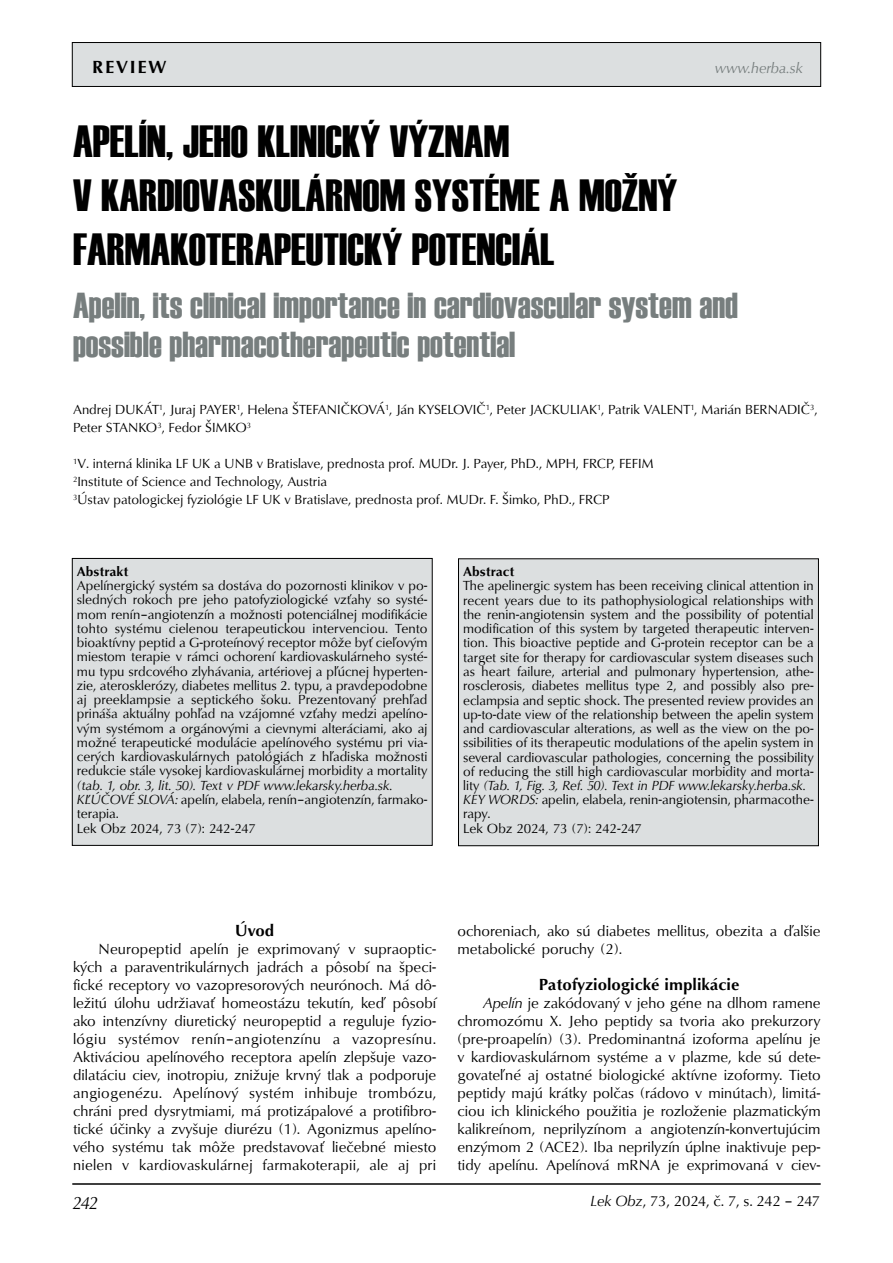
<style>
.page{position:relative;width:893px;height:1263px;background:#fff}
.page>*{position:absolute;margin:0;border:0;box-sizing:border-box;transform-origin:0 0}
.t1{font:45px/54px "Haettenschweiler";color:#000}
.t2{font:36px/39px "Haettenschweiler";color:#777e7e}
.t3{font:700 18px "URW Classico TEE";letter-spacing:.1em;color:#000}
.t4{font:italic 18px "URW Classico TEE";color:#000}
.t5{font:700 16.5px "URW Classico TEE";color:#000}
.t6{font:15px/18px "URW Classico TEE";color:#000;text-align:justify}
.t7{font:15px "URW Classico TEE";letter-spacing:-.025em;color:#000}
.t8{font:italic 15px "URW Classico TEE";color:#777e7e}
.t9{font:13.5px/14.2px "URW Classico TEE";color:#000}
.t10{font:700 13.5px "URW Classico TEE";color:#000}
.s1{font-style:italic}
</style>
<div class="page">
<div style="left:72px;top:43px;width:749px;height:43px;background:#dcdfe0"></div>
<div style="left:72px;top:42px;width:749px;height:45px;border:1px solid #000"></div>
<hr style="left:72px;top:1183px;width:749px;height:2px;background:#000">
<div style="left:72px;top:558px;width:360px;height:287px;background:#dcdfe0"></div>
<div style="left:72px;top:558px;width:361px;height:288px;border:1px solid #000"></div>
<div style="left:458px;top:559px;width:360px;height:287px;background:#dcdfe0"></div>
<div style="left:458px;top:558px;width:361px;height:288px;border:1px solid #000"></div>
<h3 class="t3" style="left:92px;top:56px;width:76px">REVIEW</h3>
<p class="t8" style="left:715px;top:59px;width:90px">www.herba.sk</p>
<h1 class="t1" style="left:73px;top:115px;width:606px">APELÍN, JEHO KLINICKÝ VÝZNAM<br>V KARDIOVASKULÁRNOM SYSTÉME A MOŽNÝ<br>FARMAKOTERAPEUTICKÝ POTENCIÁL</h1>
<h2 class="t2" style="left:73px;top:286px;width:666px">Apelin, its clinical importance in cardiovascular system and possible pharmacotherapeutic potential</h2>
<p class="t9" style="left:73px;top:401px;width:746px;line-height:18px">Andrej DUKÁT<sup>1</sup>, Juraj PAYER<sup>1</sup>, Helena ŠTEFANIČKOVÁ<sup>1</sup>, Ján KYSELOVIČ<sup>1</sup>, Peter JACKULIAK<sup>1</sup>, Patrik VALENT<sup>1</sup>, Marián BERNADIČ<sup>3</sup>,<br>Peter STANKO<sup>3</sup>, Fedor ŠIMKO<sup>3</sup></p>
<p class="t9" style="left:73px;top:455px;width:582px;line-height:18px"><sup>1</sup>V. interná klinika LF UK a UNB v Bratislave, prednosta prof. MUDr. J. Payer, PhD., MPH, FRCP, FEFIM<br><sup>2</sup>Institute of Science and Technology, Austria<br><sup>3</sup>Ústav patologickej fyziológie LF UK v Bratislave, prednosta prof. MUDr. F. Šimko, PhD., FRCP</p>
<p class="t10" style="left:77px;top:563px;width:53px">Abstrakt</p>
<p class="t9" style="left:77px;top:579px;width:352px;text-align:justify">Apelínergický systém sa dostáva do pozornosti klinikov v po&shy;sledných rokoch pre jeho patofyziologické vzťahy so systé&shy;mom renín–angiotenzín a možnosti potenciálnej modifikácie tohto systému cielenou terapeutickou intervenciou. Tento bioaktívny peptid a G-proteínový receptor môže byť cieľovým miestom terapie v rámci ochorení kardiovaskulárneho systé&shy;mu typu srdcového zlyhávania, artériovej a pľúcnej hyperten&shy;zie, aterosklerózy, diabetes mellitus 2. typu, a pravdepodobne aj preeklampsie a septického šoku. Prezentovaný prehľad prináša aktuálny pohľad na vzájomné vzťahy medzi apelíno&shy;vým systémom a orgánovými a cievnymi alteráciami, ako aj možné terapeutické modulácie apelínového systému pri via&shy;cerých kardiovaskulárnych patológiách z hľadiska možnosti redukcie stále vysokej kardiovaskulárnej morbidity a mortality</p>
<p class="t9" style="left:77px;top:778px;width:352px"><span class="s1">(tab. 1, obr. 3, lit. 50). Text v PDF www.lekarsky.herba.sk.<br>KĽÚČOVÉ SLOVÁ:</span> apelín, elabela, renín–angiotenzín, farmako&shy;terapia.<br>Lek Obz 2024, 73 (7): 242-247</p>
<p class="t10" style="left:463px;top:563px;width:53px">Abstract</p>
<p class="t9" style="left:463px;top:579px;width:352px">The apelinergic system has been receiving clinical attention in recent years due to its pathophysiological relationships with the renin-angiotensin system and the possibility of potential modification of this system by targeted therapeutic interven&shy;tion. This bioactive peptide and G-protein receptor can be a target site for therapy for cardiovascular system diseases such as heart failure, arterial and pulmonary hypertension, athe&shy;rosclerosis, diabetes mellitus type 2, and possibly also pre&shy;eclampsia and septic shock. The presented review provides an up-to-date view of the relationship between the apelin system and cardiovascular alterations, as well as the view on the po&shy;ssibilities of its therapeutic modulations of the apelin system in several cardiovascular pathologies, concerning the possibility of reducing the still high cardiovascular morbidity and morta&shy;lity <span class="s1">(Tab. 1, Fig. 3, Ref. 50). Text in PDF www.lekarsky.herba.sk.<br>KEY WORDS:</span> apelin, elabela, renin-angiotensin, pharmacothe&shy;rapy.<br>Lek Obz 2024, 73 (7): 242-247</p>
<p class="t5" style="left:235px;top:920px;width:41px">Úvod</p>
<p class="t6" style="left:73px;top:940px;width:365px;text-indent:26px">Neuropeptid apelín je exprimovaný v supraoptic&shy;kých a paraventrikulárnych jadrách a pôsobí na špeci&shy;fické receptory vo vazopresorových neurónoch. Má dô&shy;ležitú úlohu udržiavať homeostázu tekutín, keď pôsobí ako intenzívny diuretický neuropeptid a reguluje fyzio&shy;lógiu systémov renín–angiotenzínu a vazopresínu.<br>Aktiváciou apelínového receptora apelín zlepšuje vazo&shy;dilatáciu ciev, inotropiu, znižuje krvný tlak a podporuje angiogenézu. Apelínový systém inhibuje trombózu, chráni pred dysrytmiami, má protizápalové a protifibro&shy;tické účinky a zvyšuje diurézu (1). Agonizmus apelíno&shy;vého systému tak môže predstavovať liečebné miesto nielen v kardiovaskulárnej farmakoterapii, ale aj pri</p>
<h3 class="t4" style="left:73px;top:1191px;width:27px">242</h3>
<p class="t6" style="left:457px;top:922px;width:365px">ochoreniach, ako sú diabetes mellitus, obezita a ďalšie metabolické poruchy (2).</p>
<p class="t5" style="left:539px;top:974px;width:202px">Patofyziologické implikácie</p>
<p class="t6" style="left:457px;top:994px;width:365px;text-indent:26px"><span class="s1">Apelín</span> je zakódovaný v jeho géne na dlhom ramene chromozómu X. Jeho peptidy sa tvoria ako prekurzory (pre-proapelín) (3). Predominantná izoforma apelínu je v kardiovaskulárnom systéme a v plazme, kde sú dete&shy;govateľné aj ostatné biologické aktívne izoformy. Tieto peptidy majú krátky polčas (rádovo v minútach), limitá&shy;ciou ich klinického použitia je rozloženie plazmatickým kalikreínom, neprilyzínom a angiotenzín-konvertujúcim enzýmom 2 (ACE2). Iba neprilyzín úplne inaktivuje pep&shy;tidy apelínu. Apelínová mRNA je exprimovaná v ciev-</p>
<p class="t7" style="left:590px;top:1191px;width:231px"><span class="s1">Lek Obz</span>, 73, 2024, č. 7, s. 242 – 247</p>
</div>
